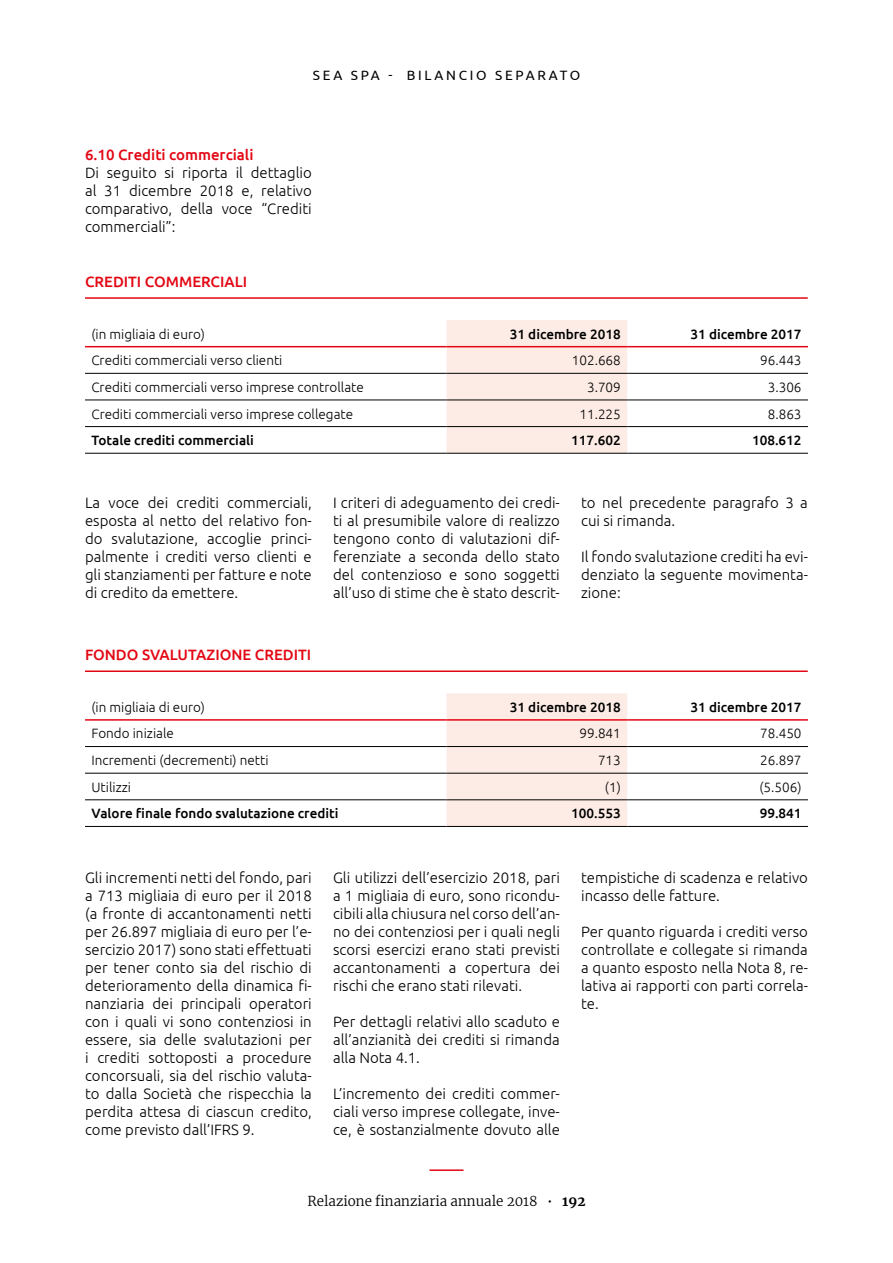
<style>
.page{position:relative;width:893px;height:1263px;background:#fff}
.page>*{position:absolute;margin:0;border:0;box-sizing:border-box;transform-origin:0 0}
.t1{font:300 15px/18px "Ubuntu";color:#000;text-align:justify}
.t2{font:500 15px "Ubuntu";color:#e30613}
.t3{font:300 13.5px "Ubuntu";color:#000}
.t4{font:500 13.5px "Ubuntu";color:#000}
.t5{font:300 13.5px "Merriweather";color:#000}
.t6{font:13.5px "Ubuntu";letter-spacing:.2em;color:#000}
.s1{font-weight:700}
</style>
<div class="page">
<hr style="left:429px;top:1169px;width:34px;height:2px;background:#e30613">
<div style="left:446px;top:320px;width:181px;height:133px;background:#fdece5"></div>
<hr style="left:85px;top:373px;width:361px;height:1px;background:#000">
<hr style="left:446px;top:373px;width:181px;height:1px;background:#000">
<hr style="left:627px;top:373px;width:181px;height:1px;background:#000">
<hr style="left:85px;top:400px;width:361px;height:1px;background:#000">
<hr style="left:446px;top:400px;width:181px;height:1px;background:#000">
<hr style="left:627px;top:400px;width:181px;height:1px;background:#000">
<hr style="left:85px;top:426px;width:361px;height:1px;background:#000">
<hr style="left:446px;top:426px;width:181px;height:1px;background:#000">
<hr style="left:627px;top:426px;width:181px;height:1px;background:#000">
<hr style="left:85px;top:453px;width:361px;height:1px;background:#000">
<hr style="left:446px;top:453px;width:181px;height:1px;background:#000">
<hr style="left:627px;top:453px;width:181px;height:1px;background:#000">
<hr style="left:85px;top:346px;width:361px;height:1px;background:#e30613">
<hr style="left:446px;top:346px;width:181px;height:1px;background:#e30613">
<hr style="left:627px;top:346px;width:181px;height:1px;background:#e30613">
<div style="left:446px;top:693px;width:181px;height:133px;background:#fdece5"></div>
<hr style="left:85px;top:746px;width:361px;height:1px;background:#000">
<hr style="left:446px;top:746px;width:181px;height:1px;background:#000">
<hr style="left:627px;top:746px;width:181px;height:1px;background:#000">
<hr style="left:85px;top:773px;width:361px;height:1px;background:#000">
<hr style="left:446px;top:773px;width:181px;height:1px;background:#000">
<hr style="left:627px;top:773px;width:181px;height:1px;background:#000">
<hr style="left:85px;top:799px;width:361px;height:1px;background:#000">
<hr style="left:446px;top:799px;width:181px;height:1px;background:#000">
<hr style="left:627px;top:799px;width:181px;height:1px;background:#000">
<hr style="left:85px;top:826px;width:361px;height:1px;background:#000">
<hr style="left:446px;top:826px;width:181px;height:1px;background:#000">
<hr style="left:627px;top:826px;width:181px;height:1px;background:#000">
<hr style="left:85px;top:719px;width:361px;height:2px;background:#e30613">
<hr style="left:446px;top:719px;width:181px;height:2px;background:#e30613">
<hr style="left:627px;top:719px;width:181px;height:2px;background:#e30613">
<hr style="left:85px;top:297px;width:723px;height:2px;background:#e30613">
<hr style="left:85px;top:670px;width:723px;height:2px;background:#e30613">
<p class="t6" style="left:313px;top:67px;width:269px">SEA SPA - BILANCIO SEPARATO</p>
<p class="t2" style="left:85px;top:146px;width:170px">6.10 Crediti commerciali</p>
<p class="t1" style="left:85px;top:164px;width:228px">Di seguito si riporta il dettaglio al 31 dicembre 2018 e, relativo comparativo, della voce “Crediti commerciali”:</p>
<p class="t2" style="left:85px;top:272px;width:164px">CREDITI COMMERCIALI</p>
<p class="t3" style="left:91px;top:326px;width:115px">(in migliaia di euro)</p>
<p class="t4" style="left:510px;top:325px;width:113px">31 dicembre 2018</p>
<p class="t4" style="left:690px;top:325px;width:113px">31 dicembre 2017</p>
<p class="t3" style="left:91px;top:352px;width:193px">Crediti commerciali verso clienti</p>
<p class="t3" style="left:572px;top:352px;width:51px">102.668</p>
<p class="t3" style="left:760px;top:352px;width:43px">96.443</p>
<p class="t3" style="left:91px;top:379px;width:274px">Crediti commerciali verso imprese controllate</p>
<p class="t3" style="left:587px;top:379px;width:35px">3.709</p>
<p class="t3" style="left:768px;top:379px;width:35px">3.306</p>
<p class="t3" style="left:91px;top:406px;width:263px">Crediti commerciali verso imprese collegate</p>
<p class="t3" style="left:579px;top:406px;width:43px">11.225</p>
<p class="t3" style="left:768px;top:406px;width:35px">8.863</p>
<p class="t4" style="left:91px;top:432px;width:164px">Totale crediti commerciali</p>
<p class="t4" style="left:571px;top:432px;width:51px">117.602</p>
<p class="t4" style="left:752px;top:432px;width:51px">108.612</p>
<p class="t1" style="left:85px;top:493px;width:228px">La voce dei crediti commerciali, esposta al netto del relativo fon&shy;do svalutazione, accoglie princi&shy;palmente i crediti verso clienti e gli stanziamenti per fatture e note di credito da emettere.</p>
<p class="t2" style="left:85px;top:645px;width:228px">FONDO SVALUTAZIONE CREDITI</p>
<p class="t1" style="left:333px;top:493px;width:228px">I criteri di adeguamento dei credi&shy;ti al presumibile valore di realizzo tengono conto di valutazioni dif&shy;ferenziate a seconda dello stato del contenzioso e sono soggetti all’uso di stime che è stato descrit-</p>
<p class="t1" style="left:581px;top:493px;width:228px">to nel precedente paragrafo 3 a cui si rimanda.</p>
<p class="t1" style="left:581px;top:547px;width:228px">Il fondo svalutazione crediti ha evi&shy;denziato la seguente movimenta&shy;zione:</p>
<p class="t3" style="left:91px;top:699px;width:115px">(in migliaia di euro)</p>
<p class="t4" style="left:510px;top:698px;width:113px">31 dicembre 2018</p>
<p class="t4" style="left:690px;top:698px;width:113px">31 dicembre 2017</p>
<p class="t3" style="left:91px;top:725px;width:84px">Fondo iniziale</p>
<p class="t3" style="left:579px;top:725px;width:43px">99.841</p>
<p class="t3" style="left:760px;top:725px;width:43px">78.450</p>
<p class="t3" style="left:91px;top:752px;width:179px">Incrementi (decrementi) netti</p>
<p class="t3" style="left:598px;top:752px;width:24px">713</p>
<p class="t3" style="left:760px;top:752px;width:43px">26.897</p>
<p class="t3" style="left:91px;top:779px;width:41px">Utilizzi</p>
<p class="t3" style="left:605px;top:779px;width:17px">(1)</p>
<p class="t3" style="left:759px;top:779px;width:44px">(5.506)</p>
<p class="t4" style="left:91px;top:805px;width:249px">Valore finale fondo svalutazione crediti</p>
<p class="t4" style="left:571px;top:805px;width:51px">100.553</p>
<p class="t4" style="left:760px;top:805px;width:43px">99.841</p>
<p class="t1" style="left:85px;top:869px;width:228px">Gli incrementi netti del fondo, pari a 713 migliaia di euro per il 2018 (a fronte di accantonamenti netti per 26.897 migliaia di euro per l’e&shy;sercizio 2017) sono stati effettuati per tener conto sia del rischio di deterioramento della dinamica fi&shy;nanziaria dei principali operatori con i quali vi sono contenziosi in essere, sia delle svalutazioni per i crediti sottoposti a procedure concorsuali, sia del rischio valuta&shy;to dalla Società che rispecchia la perdita attesa di ciascun credito, come previsto dall’IFRS 9.</p>
<p class="t1" style="left:333px;top:869px;width:228px">Gli utilizzi dell’esercizio 2018, pari a 1 migliaia di euro, sono ricondu&shy;cibili alla chiusura nel corso dell’an&shy;no dei contenziosi per i quali negli scorsi esercizi erano stati previsti accantonamenti a copertura dei rischi che erano stati rilevati.</p>
<p class="t1" style="left:333px;top:1013px;width:228px">Per dettagli relativi allo scaduto e all’anzianità dei crediti si rimanda alla Nota 4.1.</p>
<p class="t1" style="left:333px;top:1085px;width:228px">L’incremento dei crediti commer&shy;ciali verso imprese collegate, inve&shy;ce, è sostanzialmente dovuto alle</p>
<p class="t1" style="left:581px;top:869px;width:228px">tempistiche di scadenza e relativo incasso delle fatture.</p>
<p class="t1" style="left:581px;top:923px;width:228px">Per quanto riguarda i crediti verso controllate e collegate si rimanda a quanto esposto nella Nota 8, re&shy;lativa ai rapporti con parti correla&shy;te.</p>
<p class="t5" style="left:307px;top:1192px;width:280px">Relazione finanziaria annuale 2018 • <span class="s1">192</span></p>
</div>
